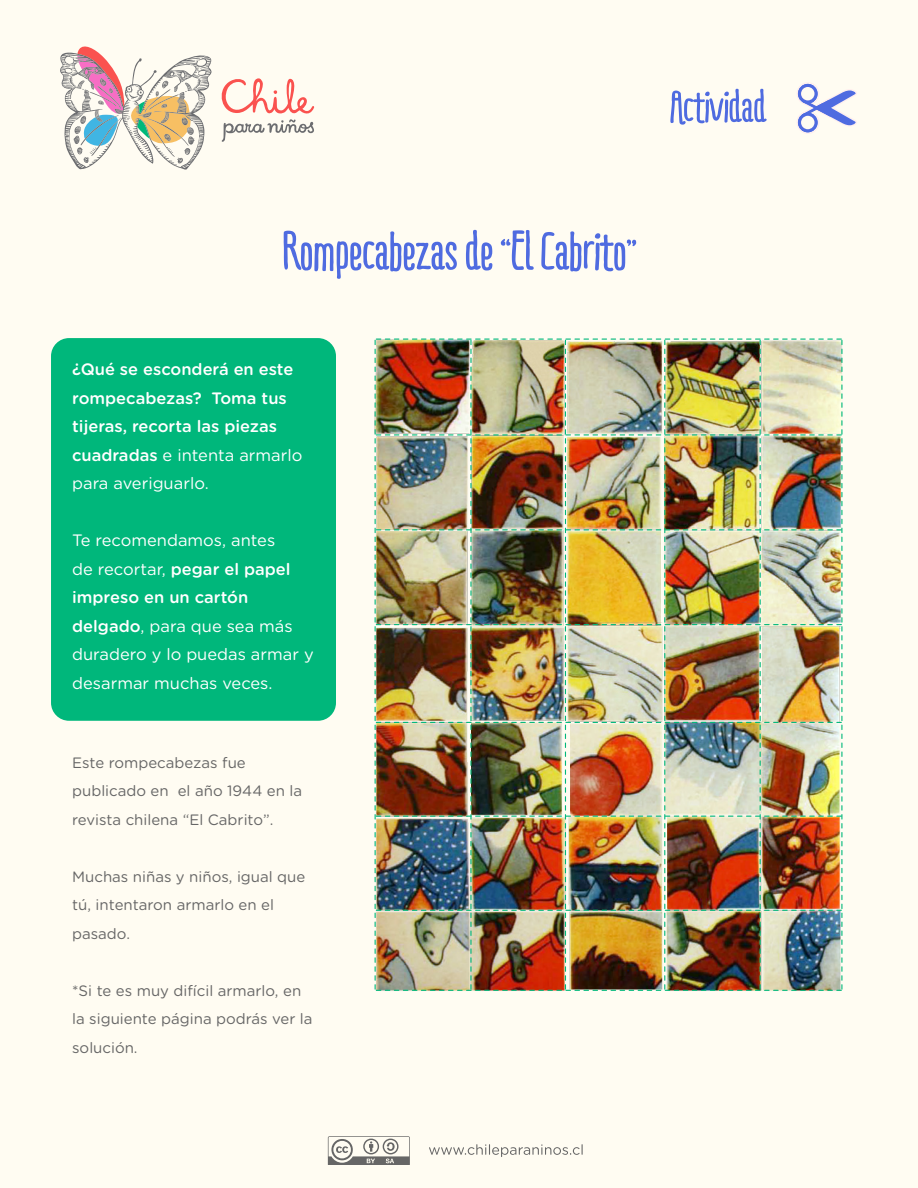
<style>
.page{position:relative;width:918px;height:1188px;background:#fffcf2}
.page>*{position:absolute;margin:0;border:0;box-sizing:border-box;transform-origin:0 0}
.TITULOS{font:700 54px "Ridemy Bike Pro";color:#4f6be0}
.TEXTO{font:16.5px/28.5px "Gotham Rounded";color:#fff}
.TEXTO-2{font:500 16.5px/28.5px "Gotham Rounded";color:#fff}
.TEXTO-3{font:15px/28.5px "Gotham Rounded";color:#666}
.s1{font-weight:400}
.s2{font-weight:500}
</style>
<div class="page">
<svg style="left:670px;top:89px;width:97px;height:36px"></svg>
<svg style="left:797px;top:82px;width:60px;height:52px"></svg>
<svg style="left:60px;top:46px;width:255px;height:124px"></svg>
<svg style="left:429px;top:1144px;width:154px;height:13px"></svg>
<svg style="left:328px;top:1136px;width:82px;height:29px"></svg>
<img style="left:374px;top:338px;width:94px;height:95px">
<img style="left:468px;top:338px;width:94px;height:1px">
<img style="left:565px;top:338px;width:100px;height:1px">
<img style="left:665px;top:338px;width:87px;height:1px">
<img style="left:755px;top:338px;width:88px;height:94px">
<img style="left:374px;top:433px;width:1px;height:95px">
<img style="left:842px;top:432px;width:1px;height:96px">
<img style="left:374px;top:528px;width:1px;height:381px">
<img style="left:842px;top:528px;width:1px;height:95px">
<img style="left:842px;top:626px;width:1px;height:95px">
<img style="left:842px;top:724px;width:1px;height:91px">
<img style="left:842px;top:815px;width:1px;height:94px">
<img style="left:374px;top:912px;width:1px;height:78px">
<img style="left:842px;top:912px;width:1px;height:78px">
<div style="left:51px;top:338px;width:285px;height:383px;background:#00b77b;border-radius:18px"></div>
<img style="left:375px;top:339px;width:467px;height:652px">
<p class="TITULOS" style="left:282px;top:218px;width:355px">Rompecabezas de “El Cabrito”</p>
<p class="TEXTO-2" style="left:72px;top:354px;width:232px">¿Qué se esconderá en este rompecabezas? Toma tus tijeras, recorta las piezas cuadradas <span class="s1">e intenta armarlo para averiguarlo.</span></p>
<p class="TEXTO" style="left:72px;top:525px;width:243px">Te recomendamos, antes<br>de recortar, <span class="s2">pegar el papel impreso en un cartón delgado</span>, para que sea más duradero y lo puedas armar y desarmar muchas veces.</p>
<p class="TEXTO-3" style="left:72px;top:748px;width:231px">Este rompecabezas fue publicado en el año 1944 en la revista chilena “El Cabrito”.</p>
<p class="TEXTO-3" style="left:72px;top:862px;width:235px">Muchas niñas y niños, igual que tú, intentaron armarlo en el pasado.</p>
<p class="TEXTO-3" style="left:72px;top:976px;width:242px">*Si te es muy difícil armarlo, en la siguiente página podrás ver la solución.</p>
</div>
